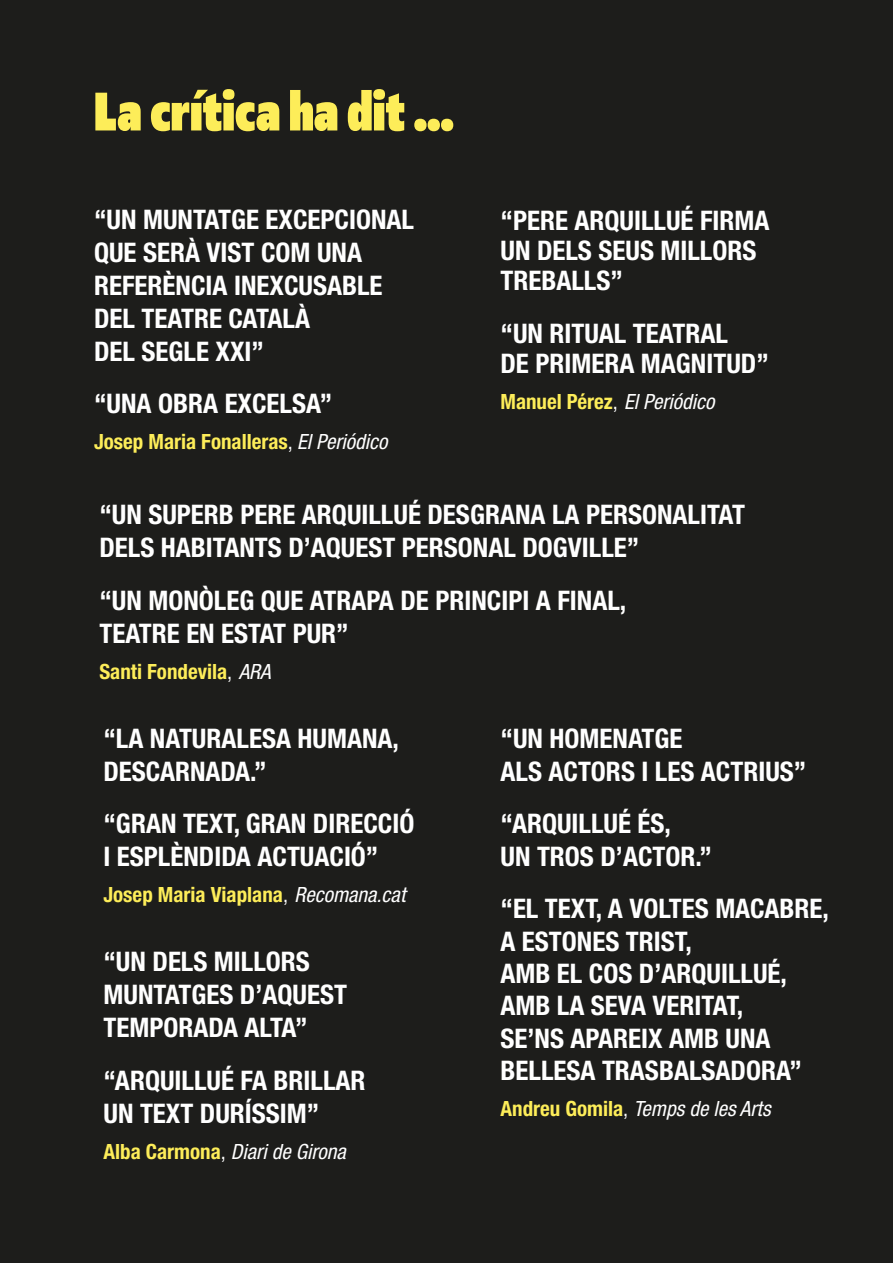
<style>
.page{position:relative;width:893px;height:1263px;background:#1d1d1b}
.page>*{position:absolute;margin:0;border:0;box-sizing:border-box;transform-origin:0 0}
.t1{font:900 extra-condensed 54px "Fact";color:#fded59}
.t2{font:700 condensed 27px/33px "Helvetica Neue LT Std";color:#fff}
.t3{font:700 condensed 21px "Helvetica Neue LT Std";color:#fded59}
.t4{font:italic condensed 21px "Helvetica Neue LT Std";color:#fff}
.s1{font-weight:400;color:#fff}
.s2{font-weight:400;font-style:italic;color:#fff}
.s3{font-weight:700;font-style:normal;color:#fded59}
.s4{font-style:normal}
</style>
<div class="page">
<h1 class="t1" style="left:94px;top:75px;width:361px">La crítica ha dit ...</h1>
<p class="t2" style="left:94px;top:202px;width:321px">“UN MUNTATGE EXCEPCIONAL<br>QUE SERÀ VIST COM UNA<br>REFERÈNCIA INEXCUSABLE<br>DEL TEATRE CATALÀ<br>DEL SEGLE XXI”</p>
<p class="t2" style="left:94px;top:387px;width:240px">“UNA OBRA EXCELSA”</p>
<p class="t3" style="left:94px;top:429px;width:295px">Josep Maria Fonalleras<span class="s1">,</span> <span class="s2">El Periódico</span></p>
<p class="t2" style="left:500px;top:205px;width:270px;line-height:30px">“PERE ARQUILLUÉ FIRMA<br>UN DELS SEUS MILLORS<br>TREBALLS”</p>
<p class="t2" style="left:500px;top:318px;width:270px;line-height:30px">“UN RITUAL TEATRAL<br>DE PRIMERA MAGNITUD”</p>
<p class="t3" style="left:500px;top:389px;width:215px">Manuel Pérez<span class="s1">,</span> <span class="s2">El Periódico</span></p>
<p class="t2" style="left:99px;top:498px;width:647px">“UN SUPERB PERE ARQUILLUÉ DESGRANA LA PERSONALITAT<br>DELS HABITANTS D’AQUEST PERSONAL DOGVILLE”</p>
<p class="t2" style="left:99px;top:583px;width:528px">“UN MONÒLEG QUE ATRAPA DE PRINCIPI A FINAL,<br>TEATRE EN ESTAT PUR”</p>
<p class="t3" style="left:99px;top:658px;width:173px">Santi Fondevila<span class="s1">,</span> <span class="s2">ARA</span></p>
<p class="t2" style="left:103px;top:722px;width:297px;line-height:32.4px">“LA NATURALESA HUMANA,<br>DESCARNADA.”</p>
<p class="t2" style="left:103px;top:807px;width:312px">“GRAN TEXT, GRAN DIRECCIÓ<br>I ESPLÈNDIDA ACTUACIÓ”</p>
<p class="t3" style="left:103px;top:882px;width:303px">Josep Maria Viaplana<span class="s1">,</span> <span class="s2">Recomana.cat</span></p>
<p class="t2" style="left:103px;top:945px;width:245px">“UN DELS MILLORS<br>MUNTATGES D’AQUEST<br>TEMPORADA ALTA”</p>
<p class="t2" style="left:103px;top:1063px;width:264px">“ARQUILLUÉ FA BRILLAR<br>UN TEXT DURÍSSIM”</p>
<p class="t4" style="left:103px;top:1139px;width:244px"><span class="s3">Alba Carmona</span><span class="s4">,</span> Diari de Girona</p>
<p class="t2" style="left:500px;top:722px;width:307px;line-height:32.4px">“UN HOMENATGE<br>ALS ACTORS I LES ACTRIUS”</p>
<p class="t2" style="left:500px;top:807px;width:213px;line-height:32.4px">“ARQUILLUÉ ÉS,<br>UN TROS D’ACTOR.”</p>
<p class="t2" style="left:500px;top:892px;width:330px;line-height:32.4px">“EL TEXT, A VOLTES MACABRE,<br>A ESTONES TRIST,<br>AMB EL COS D’ARQUILLUÉ,<br>AMB LA SEVA VERITAT,<br>SE’NS APAREIX AMB UNA<br>BELLESA TRASBALSADORA”</p>
<p class="t4" style="left:500px;top:1097px;width:272px"><span class="s3">Andreu Gomila</span><span class="s4">,</span> Temps de les Arts</p>
</div>
